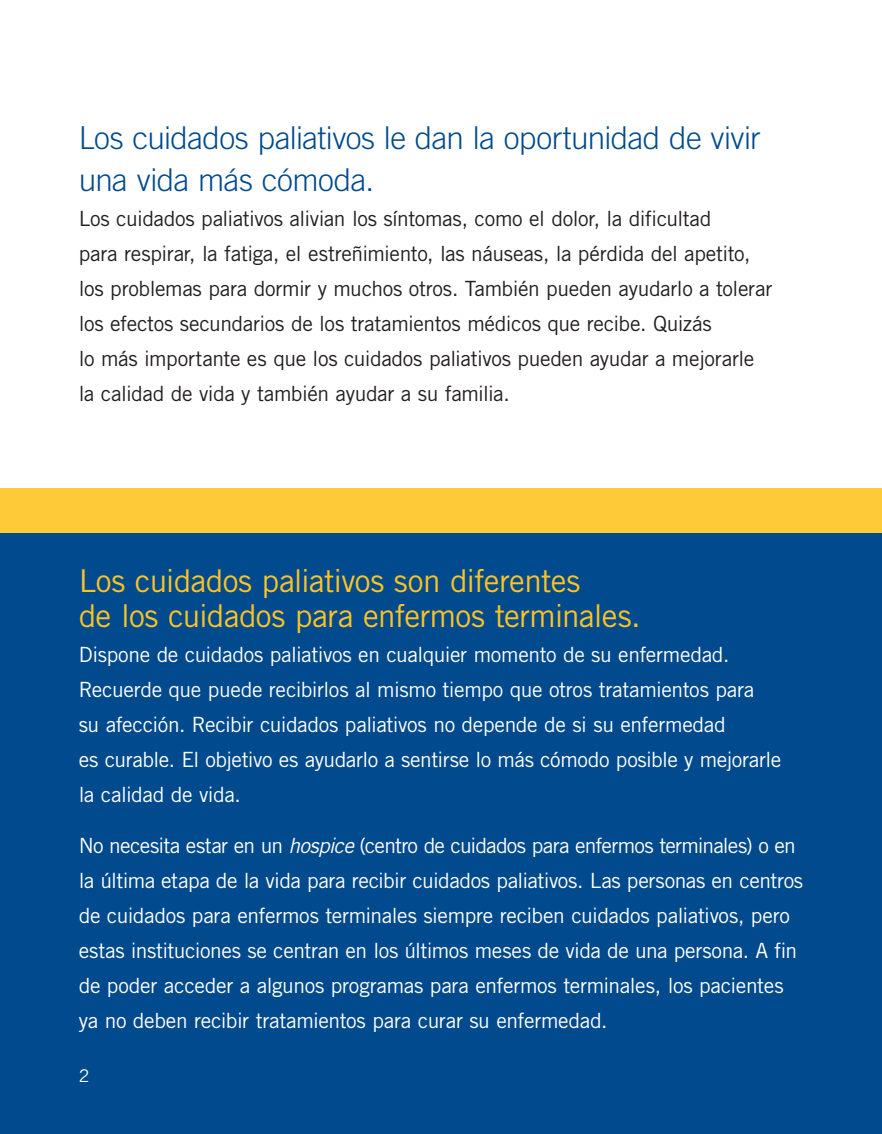
<style>
.page{position:relative;width:882px;height:1134px;background:#fff}
.page>*{position:absolute;margin:0;border:0;box-sizing:border-box;transform-origin:0 0}
.t1{font:31.5px/35px "Trade Gothic LT Std";letter-spacing:-.02em;color:#fec422}
.t2{font:300 31.5px/42px "Trade Gothic LT Std";letter-spacing:-.015em;color:#004a8d}
.t3{font:21px/35px "Trade Gothic LT Std";letter-spacing:-.02em;color:#fff}
.t4{font:21px/35px "Trade Gothic LT Std";letter-spacing:-.02em;color:#231f20}
.t5{font:17.5px "Trade Gothic LT Std";color:#fff}
.s1{font-style:italic}
</style>
<div class="page">
<div style="left:0;top:488px;width:882px;height:48px;background:#feca38"></div>
<div style="left:0;top:534px;width:882px;height:600px;background:#004a8d"></div>
<h2 class="t2" style="left:79px;top:116px;width:684px">Los cuidados paliativos le dan la oportunidad de vivir una vida más cómoda.</h2>
<p class="t4" style="left:79px;top:201px;width:695px">Los cuidados paliativos alivian los síntomas, como el dolor, la difcultad<br>para respirar, la fatiga, el estreñimiento, las náuseas, la pérdida del apetito, los problemas para dormir y muchos otros. También pueden ayudarlo a tolerar los efectos secundarios de los tratamientos médicos que recibe. Quizás<br>lo más importante es que los cuidados paliativos pueden ayudar a mejorarle la calidad de vida y también ayudar a su familia.</p>
<h2 class="t1" style="left:79px;top:563px;width:564px">Los cuidados paliativos son diferentes<br>de los cuidados para enfermos terminales.</h2>
<p class="t3" style="left:79px;top:637px;width:704px">Dispone de cuidados paliativos en cualquier momento de su enfermedad.<br>Recuerde que puede recibirlos al mismo tiempo que otros tratamientos para<br>su afección. Recibir cuidados paliativos no depende de si su enfermedad<br>es curable. El objetivo es ayudarlo a sentirse lo más cómodo posible y mejorarle la calidad de vida.</p>
<p class="t3" style="left:79px;top:828px;width:726px">No necesita estar en un <span class="s1">hospice</span> (centro de cuidados para enfermos terminales) o en la última etapa de la vida para recibir cuidados paliativos. Las personas en centros de cuidados para enfermos terminales siempre reciben cuidados paliativos, pero estas instituciones se centran en los últimos meses de vida de una persona. A fn de poder acceder a algunos programas para enfermos terminales, los pacientes ya no deben recibir tratamientos para curar su enfermedad.</p>
<p class="t5" style="left:79px;top:1065px;width:12px">2</p>
</div>
